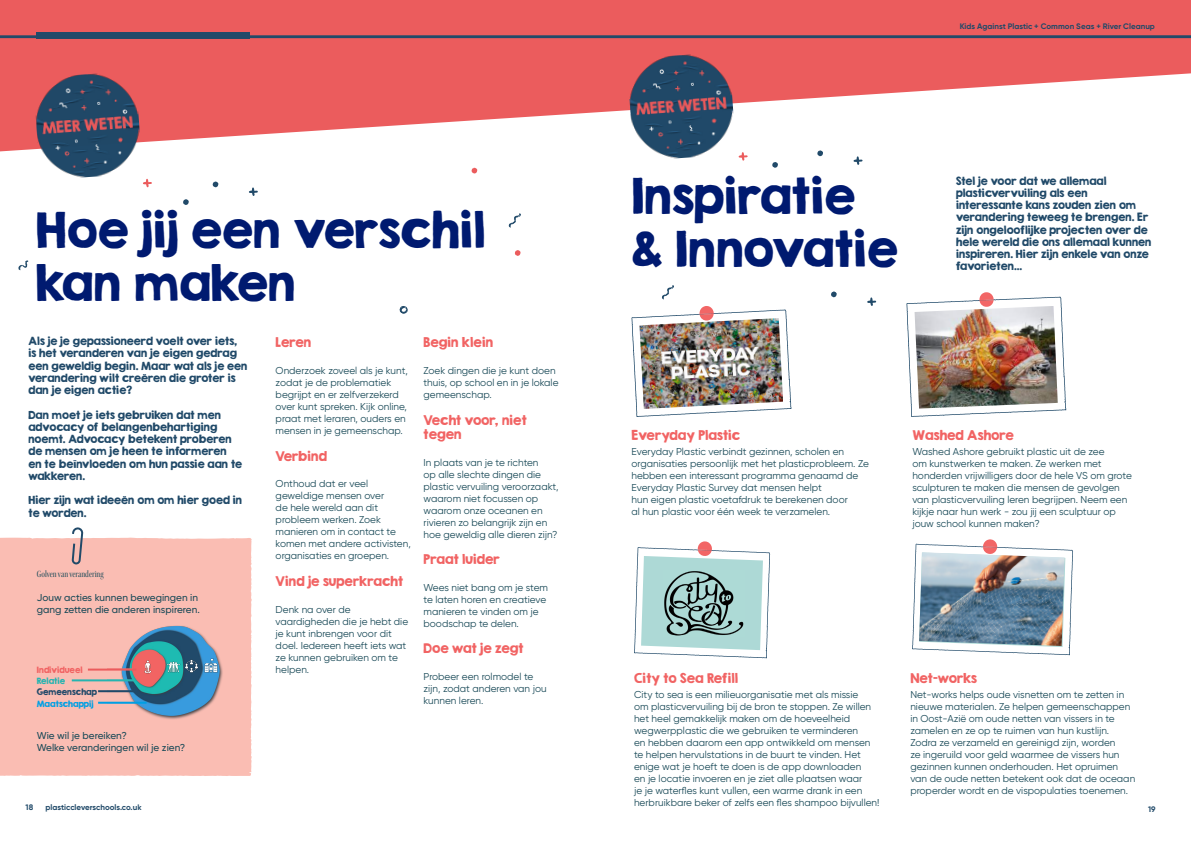
<style>
.page{position:relative;width:1191px;height:842px;background:#fff}
.page>*{position:absolute;margin:0;border:0;box-sizing:border-box;transform-origin:0 0}
.t1{font:44.3px/53.1px "KG Second Chances Solid";color:#001a70}
.t2{font:12px/14.4px "KG Second Chances Solid";color:#f16363}
.t3{font:10px/12px "Gilroy";color:#1a4a58}
.t4{font:10px/12.2px "KG Second Chances Solid";color:#214a69}
.t5{font:500 10px/12px "Gilroy";color:#1a4a58}
.t6{font:10px "Kepler Std Cn Disp";color:#1a4a58}
.t7{font:700 8px "Gilroy";color:#214a69}
.t8{font:7.7px/11.3px "KG Second Chances Solid";color:#009fe3}
.t9{font:7.3px/11px "KG Second Chances Solid";letter-spacing:.05em;color:#1dbbb2}
.s1{color:#f37877}
.s2{color:#214a69}
.s3{color:#51a8e2}
.s4{color:#f16363}
.s5{color:#26b4b0}
.s6{color:#204969}
</style>
<div class="page">
<svg style="left:0;top:0;width:1191px;height:151px;fill:#eb5c5d"></svg>
<div style="left:36px;top:32px;width:214px;height:6px;background:#214a69"></div>
<hr style="left:0;top:35px;width:1191px;height:3px;background:#214a69">
<svg style="left:575px;top:113px;width:616px;height:189px"></svg>
<svg style="left:893px;top:140px;width:9px;height:8px"></svg>
<img style="left:33px;top:71px;width:110px;height:107px">
<img style="left:626px;top:52px;width:110px;height:109px">
<svg style="left:662px;top:285px;width:12px;height:14px"></svg>
<svg style="left:183px;top:199px;width:6px;height:6px"></svg>
<svg style="left:772px;top:162px;width:6px;height:6px"></svg>
<svg style="left:143px;top:179px;width:9px;height:9px"></svg>
<svg style="left:738px;top:152px;width:10px;height:9px"></svg>
<svg style="left:249px;top:187px;width:9px;height:9px"></svg>
<svg style="left:853px;top:156px;width:10px;height:9px"></svg>
<svg style="left:867px;top:297px;width:9px;height:9px"></svg>
<svg style="left:212px;top:181px;width:6px;height:6px"></svg>
<svg style="left:817px;top:150px;width:6px;height:6px"></svg>
<svg style="left:831px;top:291px;width:5px;height:6px"></svg>
<svg style="left:508px;top:213px;width:13px;height:15px"></svg>
<svg style="left:471px;top:168px;width:6px;height:6px"></svg>
<svg style="left:515px;top:250px;width:5px;height:6px"></svg>
<svg style="left:399px;top:306px;width:9px;height:8px"></svg>
<svg style="left:18px;top:260px;width:10px;height:10px"></svg>
<img style="left:631px;top:306px;width:160px;height:111px">
<svg style="left:634px;top:541px;width:136px;height:117px"></svg>
<img style="left:663px;top:570px;width:81px;height:66px">
<svg style="left:906px;top:292px;width:160px;height:125px"></svg>
<img style="left:914px;top:306px;width:143px;height:103px">
<img style="left:912px;top:539px;width:161px;height:116px">
<div style="left:0;top:537px;width:252px;height:239px;background:#fabdb3"></div>
<svg style="left:71px;top:527px;width:12px;height:38px"></svg>
<img style="left:119px;top:625px;width:111px;height:96px">
<img style="left:141px;top:659px;width:14px;height:14px">
<img style="left:165px;top:659px;width:17px;height:16px">
<img style="left:184px;top:659px;width:15px;height:15px">
<img style="left:202px;top:657px;width:17px;height:17px">
<hr style="left:108px;top:668px;width:25px;height:2px;background:#f37877">
<hr style="left:72px;top:679px;width:62px;height:2px;background:#26b4b0">
<hr style="left:98px;top:690px;width:38px;height:2px;background:#204969">
<hr style="left:88px;top:669px;width:48px;height:2px;background:#eb5c5d">
<hr style="left:98px;top:702px;width:49px;height:2px;background:#009fe3">
<p class="t1" style="left:36px;top:203px;width:451px">Hoe jij een verschil kan maken</p>
<p class="t4" style="left:28px;top:335px;width:220px">Als je je gepassioneerd voelt over iets, is het veranderen van je eigen gedrag een geweldig begin. Maar wat als je een verandering wilt creëren die groter is dan je eigen actie?</p>
<p class="t4" style="left:28px;top:408px;width:215px">Dan moet je iets gebruiken dat men advocacy of belangenbehartiging noemt. Advocacy betekent proberen de mensen om je heen te informeren en te beïnvloeden om hun passie aan te wakkeren.</p>
<p class="t4" style="left:28px;top:494px;width:215px">Hier zijn wat ideeën om om hier goed in te worden.</p>
<p class="t6" style="left:37px;top:569px;width:68px">Golven van verandering</p>
<p class="t5" style="left:37px;top:592px;width:164px">Jouw acties kunnen bewegingen in gang zetten die anderen inspireren.</p>
<p class="t9" style="left:39px;top:663px;width:52px"><span class="s1">individual </span>relationship <span class="s2">community </span><span class="s3">society</span></p>
<p class="t8" style="left:37px;top:664px;width:62px"><span class="s4">Individueel<br></span><span class="s5">Relatie<br></span><span class="s6">Gemeenschap<br></span>Maatschappij</p>
<p class="t5" style="left:37px;top:730px;width:150px">Wie wil je bereiken?<br>Welke veranderingen wil je zien?</p>
<p class="t7" style="left:26px;top:802px;width:9px">18</p>
<p class="t7" style="left:46px;top:802px;width:97px">plasticcleverschools.co.uk</p>
<p class="t2" style="left:276px;top:335px;width:37px">Leren</p>
<p class="t3" style="left:276px;top:364px;width:134px">Onderzoek zoveel als je kunt, zodat je de problematiek begrijpt en er zelfverzekerd over kunt spreken. Kijk online, praat met leraren, ouders en mensen in je gemeenschap.</p>
<p class="t2" style="left:276px;top:448px;width:53px">Verbind</p>
<p class="t3" style="left:276px;top:478px;width:137px">Onthoud dat er veel geweldige mensen over<br>de hele wereld aan dit probleem werken. Zoek manieren om in contact te komen met andere activisten, organisaties en groepen.</p>
<p class="t2" style="left:276px;top:573px;width:129px">Vind je superkracht</p>
<p class="t3" style="left:276px;top:603px;width:134px">Denk na over de vaardigheden die je hebt die je kunt inbrengen voor dit doel. Iedereen heeft iets wat ze kunnen gebruiken om te helpen.</p>
<p class="t2" style="left:423px;top:335px;width:71px">Begin klein</p>
<p class="t3" style="left:423px;top:364px;width:136px">Zoek dingen die je kunt doen thuis, op school en in je lokale gemeenschap.</p>
<p class="t2" style="left:423px;top:412px;width:105px">Vecht voor, niet tegen</p>
<p class="t3" style="left:423px;top:456px;width:137px">In plaats van je te richten<br>op alle slechte dingen die plastic vervuiling veroorzaakt, waarom niet focussen op waarom onze oceanen en rivieren zo belangrijk zijn en hoe geweldig alle dieren zijn?</p>
<p class="t2" style="left:423px;top:552px;width:78px">Praat luider</p>
<p class="t3" style="left:423px;top:581px;width:126px">Wees niet bang om je stem te laten horen en creatieve manieren te vinden om je boodschap te delen.</p>
<p class="t2" style="left:423px;top:641px;width:102px">Doe wat je zegt</p>
<p class="t3" style="left:423px;top:671px;width:125px">Probeer een rolmodel te zijn, zodat anderen van jou kunnen leren.</p>
<p class="t1" style="left:631px;top:169px;width:268px">Inspiratie<br>&amp; Innovatie</p>
<p class="t7" style="left:959px;top:21px;width:197px">Kids Against Plastic + Common Seas + River Cleanup</p>
<p class="t4" style="left:956px;top:174px;width:182px">Stel je voor dat we allemaal plasticvervuiling als een interessante kans zouden zien om</p>
<p class="t4" style="left:956px;top:211px;width:197px">verandering teweeg te brengen. Er zijn ongelooflijke projecten over de hele wereld die ons allemaal kunnen inspireren. Hier zijn enkele van onze favorieten...</p>
<p class="t2" style="left:631px;top:428px;width:110px">Everyday Plastic</p>
<p class="t3" style="left:631px;top:446px;width:214px">Everyday Plastic verbindt gezinnen, scholen en</p>
<p class="t3" style="left:631px;top:458px;width:239px">organisaties persoonlijk met het plasticprobleem. Ze hebben een interessant programma genaamd de<br>Everyday Plastic Survey dat mensen helpt</p>
<p class="t3" style="left:631px;top:494px;width:218px">hun eigen plastic voetafdruk te berekenen door</p>
<p class="t3" style="left:631px;top:506px;width:200px">al hun plastic voor één week te verzamelen.</p>
<p class="t2" style="left:912px;top:428px;width:103px">Washed Ashore</p>
<p class="t3" style="left:912px;top:446px;width:221px">Washed Ashore gebruikt plastic uit de zee<br>om kunstwerken te maken. Ze werken met honderden vrijwilligers door de hele VS om grote sculpturen te maken die mensen de gevolgen van plasticvervuiling leren begrijpen. Neem een kijkje naar hun werk - zou jij een sculptuur op jouw school kunnen maken?</p>
<p class="t2" style="left:634px;top:671px;width:105px">City to Sea Refill</p>
<p class="t3" style="left:634px;top:688px;width:247px">City to sea is een milieuorganisatie met als missie<br>om plasticvervuiling bij de bron te stoppen. Ze willen het heel gemakkelijk maken om de hoeveelheid wegwerpplastic die we gebruiken te verminderen<br>en hebben daarom een app ontwikkeld om mensen te helpen hervulstations in de buurt te vinden. Het enige wat je hoeft te doen is de app downloaden<br>en je locatie invoeren en je ziet alle plaatsen waar<br>je je waterfles kunt vullen, een warme drank in een herbruikbare beker of zelfs een fles shampoo bijvullen!</p>
<p class="t2" style="left:910px;top:671px;width:68px">Net-works</p>
<p class="t3" style="left:910px;top:688px;width:226px">Net-works helps oude visnetten om te zetten in nieuwe materialen. Ze helpen gemeenschappen in Oost-Azië om oude netten van vissers in te zamelen en ze op te ruimen van hun kustlijn.<br>Zodra ze verzameld en gereinigd zijn, worden<br>ze ingeruild voor geld waarmee de vissers hun gezinnen kunnen onderhouden. Het opruimen van de oude netten betekent ook dat de oceaan properder wordt en de vispopulaties toenemen.</p>
<p class="t7" style="left:1148px;top:804px;width:9px">19</p>
</div>
